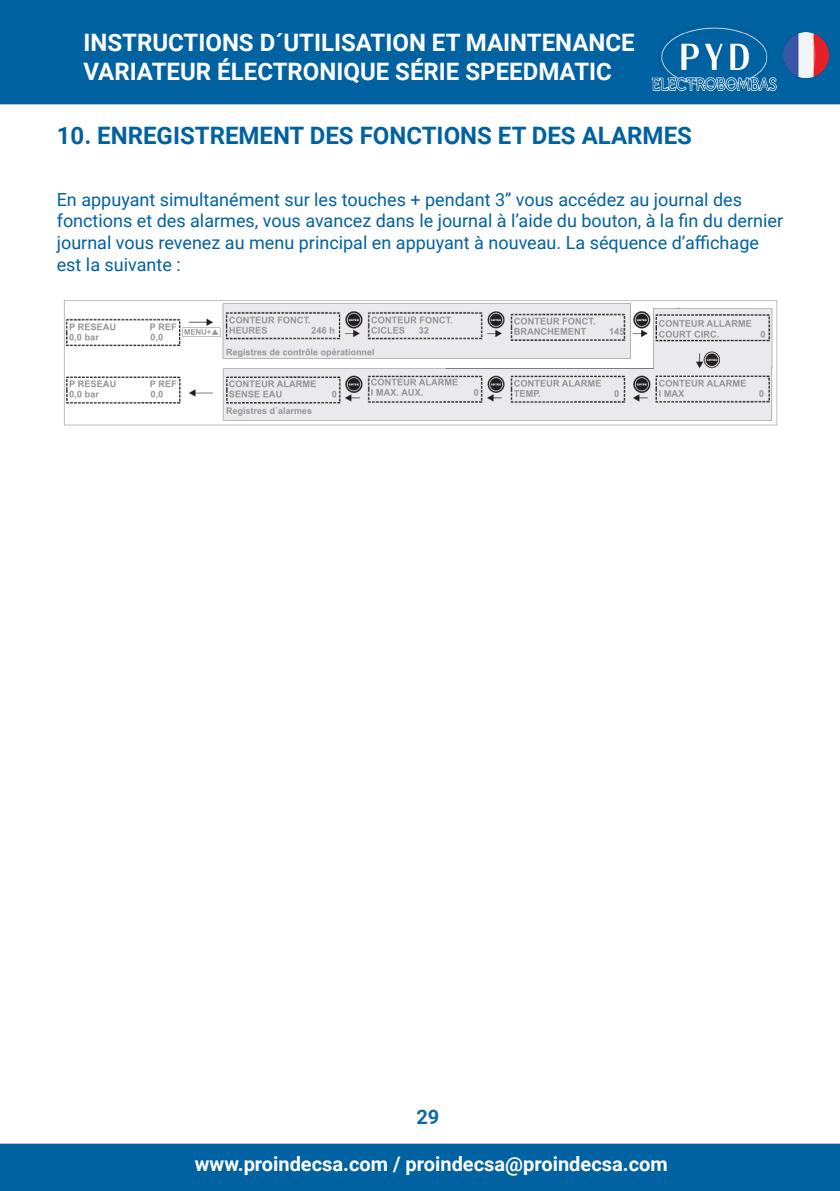
<style>
.page{position:relative;width:840px;height:1191px;background:#fff}
.page>*{position:absolute;margin:0;border:0;box-sizing:border-box;transform-origin:0 0}
.t1{font:700 24px/28.8px "Roboto";color:#fff}
.t2{font:700 24px "Roboto";color:#0062a0}
.t3{font:700 20px "Roboto";color:#fff}
.t4{font:700 20px "Roboto";color:#0f6aa5}
.t5{font:18px/21.6px "Roboto";color:#0062a0}
</style>
<div class="page">
<div style="left:0;top:0;width:839px;height:104px;background:#0062a0"></div>
<div style="left:0;top:1143px;width:839px;height:48px;background:#0062a0"></div>
<img style="left:643px;top:24px;width:139px;height:67px">
<img style="left:782px;top:33px;width:45px;height:45px">
<img style="left:64px;top:300px;width:714px;height:126px">
<h1 class="t1" style="left:83px;top:27px;width:552px">INSTRUCTIONS D´UTILISATION ET MAINTENANCE<br>VARIATEUR ÉLECTRONIQUE SÉRIE SPEEDMATIC</h1>
<p class="t2" style="left:57px;top:119px;width:636px">10. ENREGISTREMENT DES FONCTIONS ET DES ALARMES</p>
<p class="t5" style="left:57px;top:188px;width:727px">En appuyant simultanément sur les touches + pendant 3’’ vous accédez au journal des fonctions et des alarmes, vous avancez dans le journal à l’aide du bouton, à la fin du dernier journal vous revenez au menu principal en appuyant à nouveau. La séquence d’affichage est la suivante :</p>
<p class="t4" style="left:416px;top:1103px;width:24px">29</p>
<p class="t3" style="left:195px;top:1150px;width:474px">www.proindecsa.com / proindecsa@proindecsa.com</p>
</div>
